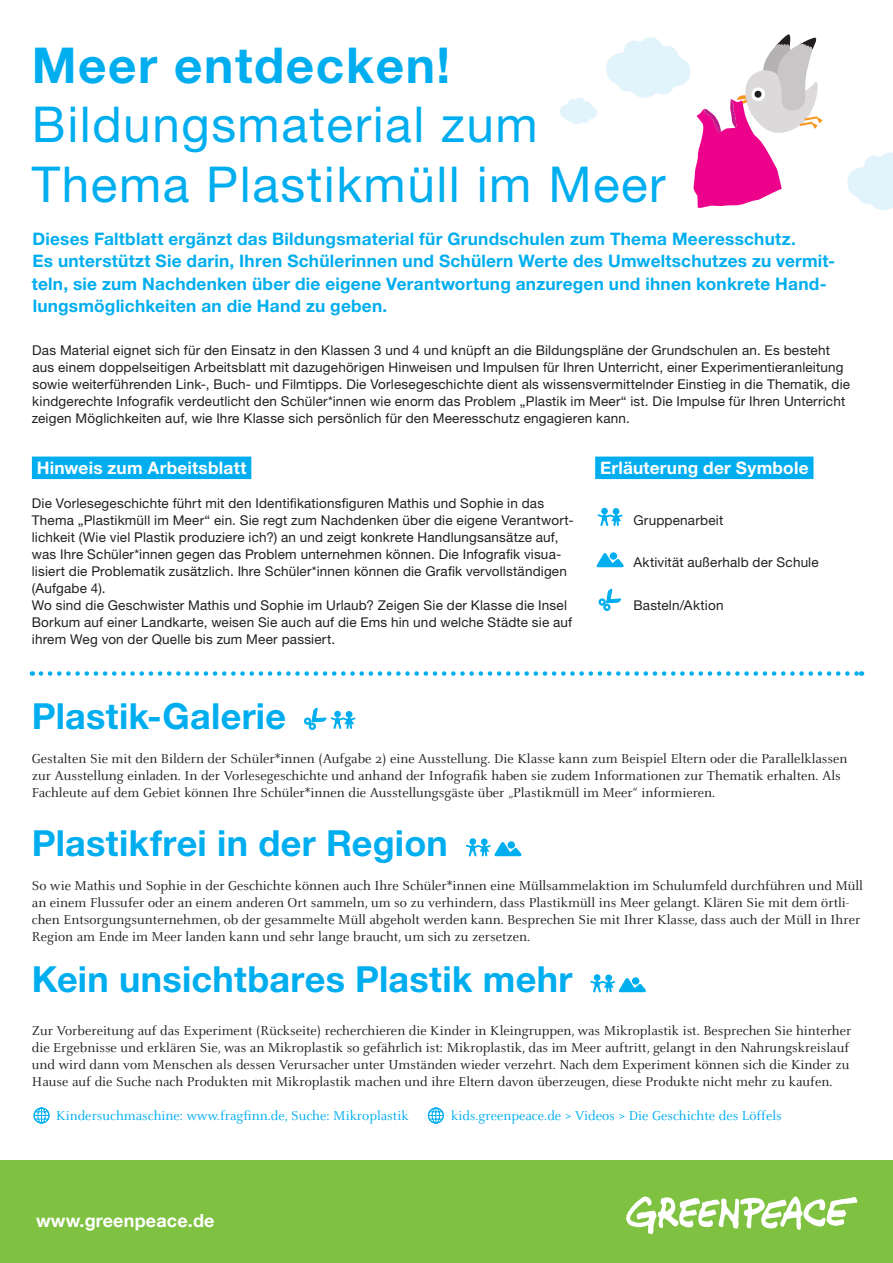
<style>
.page{position:relative;width:893px;height:1263px;background:#fff}
.page>*{position:absolute;margin:0;border:0;box-sizing:border-box;transform-origin:0 0}
.t1{font:49.5px/59.6px "Helvetica Neue LT";letter-spacing:.03em;color:#00aeef}
.t2{font:700 49.5px "Helvetica Neue LT";letter-spacing:.03em;color:#00aeef}
.t3{font:700 36px "Helvetica Neue LT";letter-spacing:.005em;color:#00aeef}
.t4{font:700 18px "Helvetica Neue LT Com";letter-spacing:.01em;color:#fff}
.t5{font:700 17.25px/22.5px "Helvetica Neue LT";letter-spacing:.015em;color:#00aeef}
.t6{font:700 17.25px "Helvetica Neue LT";letter-spacing:.015em;color:#fff}
.t7{font:14.25px/17px "Celeste";color:#231f20}
.t8{font:14.25px "Celeste";color:#00aeef}
.t9{font:13.5px/17px "Helvetica Neue LT";letter-spacing:.015em;color:#231f20}
</style>
<div class="page">
<svg style="left:560px;top:98px;width:37px;height:26px"></svg>
<svg style="left:847px;top:152px;width:46px;height:59px"></svg>
<div style="left:0;top:1161px;width:893px;height:102px;background:#7fc241"></div>
<svg style="left:626px;top:1196px;width:231px;height:38px"></svg>
<div style="left:32px;top:457px;width:219px;height:22px;background:#00aeef"></div>
<svg style="left:304px;top:707px;width:51px;height:23px"></svg>
<div style="left:595px;top:457px;width:218px;height:22px;background:#00aeef"></div>
<svg style="left:596px;top:552px;width:28px;height:15px"></svg>
<div style="left:610px;top:552px;width:7px;height:8px;background:#00aeef;border-radius:50%"></div>
<svg style="left:598px;top:588px;width:23px;height:23px"></svg>
<svg style="left:598px;top:508px;width:24px;height:18px"></svg>
<svg style="left:466px;top:838px;width:56px;height:18px"></svg>
<div style="left:508px;top:841px;width:7px;height:8px;background:#00aeef;border-radius:50%"></div>
<svg style="left:590px;top:974px;width:56px;height:18px"></svg>
<div style="left:632px;top:977px;width:7px;height:8px;background:#00aeef;border-radius:50%"></div>
<svg style="left:427px;top:1107px;width:17px;height:17px"></svg>
<svg style="left:33px;top:1107px;width:17px;height:17px"></svg>
<svg style="left:41px;top:671px;width:821px;height:5px"></svg>
<svg style="left:606px;top:34px;width:217px;height:174px"></svg>
<h1 class="t2" style="left:32px;top:35px;width:420px">Meer entdecken!</h1>
<h1 class="t1" style="left:32px;top:94px;width:635px">Bildungsmaterial zum<br>Thema Plastikmüll im Meer</h1>
<p class="t5" style="left:32px;top:227px;width:805px">Dieses Faltblatt ergänzt das Bildungsmaterial für Grundschulen zum Thema Meeresschutz.<br>Es unterstützt Sie darin, Ihren Schülerinnen und Schülern Werte des Umweltschutzes zu vermit&shy;teln, sie zum Nachdenken über die eigene Verantwortung anzuregen und ihnen konkrete Hand&shy;lungsmöglichkeiten an die Hand zu geben.</p>
<p class="t9" style="left:32px;top:341px;width:820px">Das Material eignet sich für den Einsatz in den Klassen 3 und 4 und knüpft an die Bildungspläne der Grundschulen an. Es besteht aus einem doppelseitigen Arbeitsblatt mit dazugehörigen Hinweisen und Impulsen für Ihren Unterricht, einer Experimentieranleitung sowie weiterführenden Link-, Buch- und Filmtipps. Die Vorlesegeschichte dient als wissensvermittelnder Einstieg in die Thematik, die kindgerechte Infografik verdeutlicht den Schüler*innen wie enorm das Problem „Plastik im Meer“ ist. Die Impulse für Ihren Unterricht zeigen Möglichkeiten auf, wie Ihre Klasse sich persönlich für den Meeresschutz engagieren kann.</p>
<p class="t6" style="left:37px;top:457px;width:211px">Hinweis zum Arbeitsblatt</p>
<p class="t9" style="left:32px;top:494px;width:543px">Die Vorlesegeschichte führt mit den Identifikationsfiguren Mathis und Sophie in das Thema „Plastikmüll im Meer“ ein. Sie regt zum Nachdenken über die eigene Verantwort&shy;lichkeit (Wie viel Plastik produziere ich?) an und zeigt konkrete Handlungsansätze auf, was Ihre Schüler*innen gegen das Problem unternehmen können. Die Infografik visua&shy;lisiert die Problematik zusätzlich. Ihre Schüler*innen können die Grafik vervollständigen (Aufgabe 4).<br>Wo sind die Geschwister Mathis und Sophie im Urlaub? Zeigen Sie der Klasse die Insel Borkum auf einer Landkarte, weisen Sie auch auf die Ems hin und welche Städte sie auf ihrem Weg von der Quelle bis zum Meer passiert.</p>
<p class="t6" style="left:600px;top:457px;width:210px">Erläuterung der Symbole</p>
<p class="t9" style="left:633px;top:511px;width:91px">Gruppenarbeit</p>
<p class="t9" style="left:633px;top:554px;width:187px">Aktivität außerhalb der Schule</p>
<p class="t9" style="left:633px;top:596px;width:92px">Basteln/Aktion</p>
<h2 class="t3" style="left:32px;top:694px;width:256px">Plastik-Galerie</h2>
<p class="t7" style="left:32px;top:750px;width:817px">Gestalten Sie mit den Bildern der Schüler*innen (Aufgabe 2) eine Ausstellung. Die Klasse kann zum Beispiel Eltern oder die Parallelklassen zur Ausstellung einladen. In der Vorlesegeschichte und anhand der Infografik haben sie zudem Informationen zur Thematik erhalten. Als<br>Fachleute auf dem Gebiet können Ihre Schüler*innen die Ausstellungsgäste über „Plastikmüll im Meer“ informieren.</p>
<h2 class="t3" style="left:32px;top:821px;width:418px">Plastikfrei in der Region</h2>
<p class="t7" style="left:32px;top:878px;width:833px">So wie Mathis und Sophie in der Geschichte können auch Ihre Schüler*innen eine Müllsammelaktion im Schulumfeld durchführen und Müll an einem Flussufer oder an einem anderen Ort sammeln, um so zu verhindern, dass Plastikmüll ins Meer gelangt. Klären Sie mit dem örtli&shy;chen Entsorgungsunternehmen, ob der gesammelte Müll abgeholt werden kann. Besprechen Sie mit Ihrer Klasse, dass auch der Müll in Ihrer Region am Ende im Meer landen kann und sehr lange braucht, um sich zu zersetzen.</p>
<h2 class="t3" style="left:32px;top:957px;width:542px">Kein unsichtbares Plastik mehr</h2>
<p class="t7" style="left:32px;top:1022px;width:821px">Zur Vorbereitung auf das Experiment (Rückseite) recherchieren die Kinder in Kleingruppen, was Mikroplastik ist. Besprechen Sie hinterher die Ergebnisse und erklären Sie, was an Mikroplastik so gefährlich ist: Mikroplastik, das im Meer auftritt, gelangt in den Nahrungskreislauf und wird dann vom Menschen als dessen Verursacher unter Umständen wieder verzehrt. Nach dem Experiment können sich die Kinder zu Hause auf die Suche nach Produkten mit Mikroplastik machen und ihre Eltern davon überzeugen, diese Produkte nicht mehr zu kaufen.</p>
<p class="t8" style="left:56px;top:1108px;width:354px">Kindersuchmaschine: www.fragfinn.de, Suche: Mikroplastik</p>
<p class="t8" style="left:451px;top:1108px;width:332px">kids.greenpeace.de &gt; Videos &gt; Die Geschichte des Löffels</p>
<p class="t4" style="left:36px;top:1209px;width:180px">www.greenpeace.de</p>
</div>
